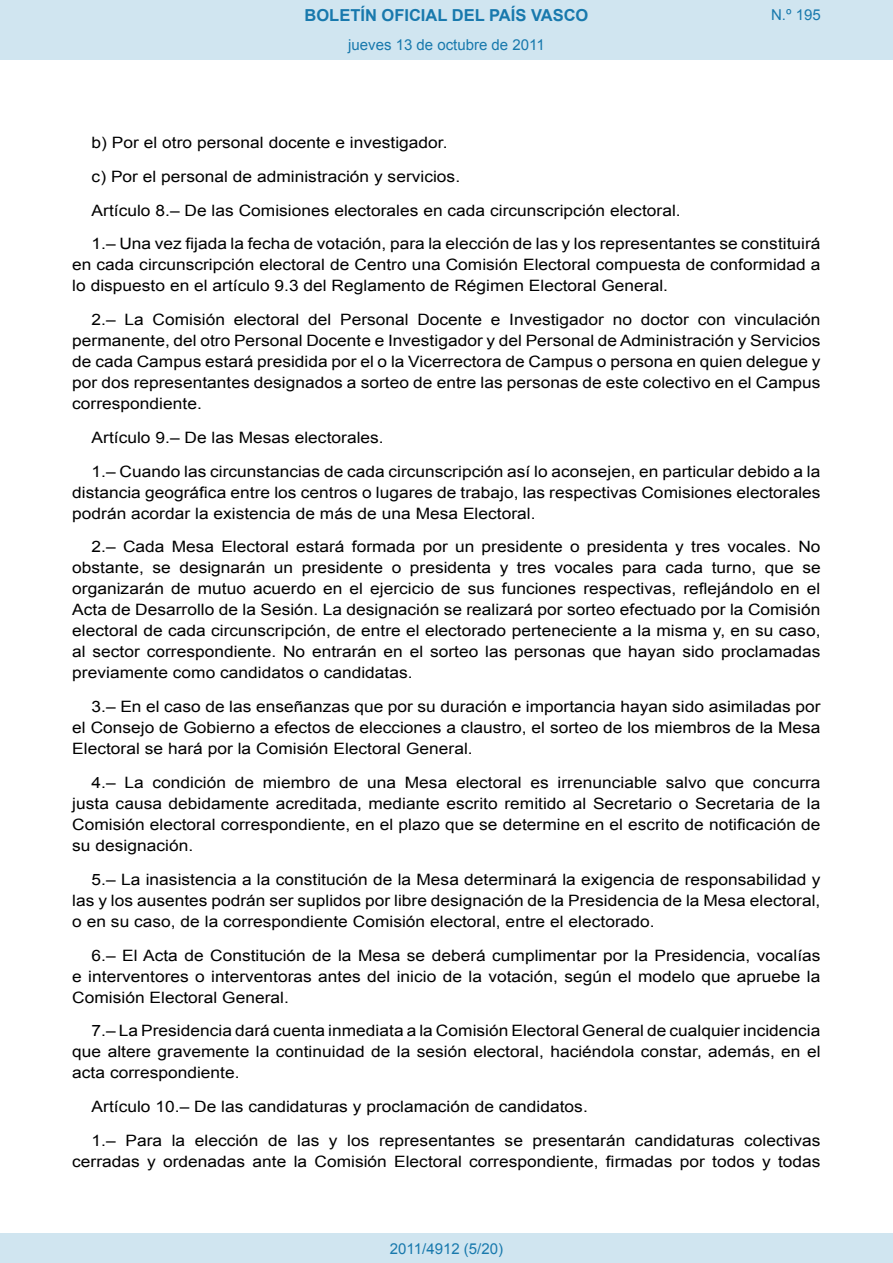
<style>
.page{position:relative;width:893px;height:1263px;background:#fff}
.page>*{position:absolute;margin:0;border:0;box-sizing:border-box;transform-origin:0 0}
.t1{font:700 16.5px "Arial";color:#1879ad}
.BOPVDetalle{font:15.6px/21px "Arial";color:#000;text-align:justify;scale:1.11 1}
.Paginacion_Centro{font:15px "Arial";color:#1879ad}
</style>
<div class="page">
<div style="left:0;top:0;width:893px;height:60px;background:#d0e5f0"></div>
<div style="left:0;top:1233px;width:893px;height:30px;background:#d0e5f0"></div>
<p class="t1" style="left:305px;top:4px;width:285px">BOLETÍN OFICIAL DEL PAÍS VASCO</p>
<p class="Paginacion_Centro" style="left:348px;top:35px;width:198px">jueves 13 de octubre de 2011</p>
<p class="Paginacion_Centro" style="left:771px;top:5px;width:51px">N.º 195</p>
<p class="BOPVDetalle" style="left:92px;top:132px;width:322px">b) Por el otro personal docente e investigador.</p>
<p class="BOPVDetalle" style="left:92px;top:166px;width:333px">c) Por el personal de administración y servicios.</p>
<p class="BOPVDetalle" style="left:92px;top:200px;width:532px">Artículo 8.– De las Comisiones electorales en cada circunscripción electoral.</p>
<p class="BOPVDetalle" style="left:72px;top:234px;width:676px;text-indent:19px">1.– Una vez fijada la fecha de votación, para la elección de las y los representantes se constituirá en cada circunscripción electoral de Centro una Comisión Electoral compuesta de conformidad a lo dispuesto en el artículo 9.3 del Reglamento de Régimen Electoral General.</p>
<p class="BOPVDetalle" style="left:72px;top:309px;width:676px;text-indent:19px">2.– La Comisión electoral del Personal Docente e Investigador no doctor con vinculación permanente, del otro Personal Docente e Investigador y del Personal de Administración y Servicios de cada Campus estará presidida por el o la Vicerrectora de Campus o persona en quien delegue y por dos representantes designados a sorteo de entre las personas de este colectivo en el Campus correspondiente.</p>
<p class="BOPVDetalle" style="left:92px;top:427px;width:265px">Artículo 9.– De las Mesas electorales.</p>
<p class="BOPVDetalle" style="left:72px;top:461px;width:676px;text-indent:19px">1.– Cuando las circunstancias de cada circunscripción así lo aconsejen, en particular debido a la distancia geográfica entre los centros o lugares de trabajo, las respectivas Comisiones electorales podrán acordar la existencia de más de una Mesa Electoral.</p>
<p class="BOPVDetalle" style="left:72px;top:537px;width:676px;text-indent:19px">2.– Cada Mesa Electoral estará formada por un presidente o presidenta y tres vocales. No obstante, se designarán un presidente o presidenta y tres vocales para cada turno, que se organizarán de mutuo acuerdo en el ejercicio de sus funciones respectivas, reflejándolo en el Acta de Desarrollo de la Sesión. La designación se realizará por sorteo efectuado por la Comisión electoral de cada circunscripción, de entre el electorado perteneciente a la misma y, en su caso, al sector correspondiente. No entrarán en el sorteo las personas que hayan sido proclamadas previamente como candidatos o candidatas.</p>
<p class="BOPVDetalle" style="left:72px;top:696px;width:676px;text-indent:19px">3.– En el caso de las enseñanzas que por su duración e importancia hayan sido asimiladas por el Consejo de Gobierno a efectos de elecciones a claustro, el sorteo de los miembros de la Mesa Electoral se hará por la Comisión Electoral General.</p>
<p class="BOPVDetalle" style="left:72px;top:772px;width:676px;text-indent:19px">4.– La condición de miembro de una Mesa electoral es irrenunciable salvo que concurra justa causa debidamente acreditada, mediante escrito remitido al Secretario o Secretaria de la Comisión electoral correspondiente, en el plazo que se determine en el escrito de notificación de su designación.</p>
<p class="BOPVDetalle" style="left:72px;top:869px;width:676px;text-indent:19px">5.– La inasistencia a la constitución de la Mesa determinará la exigencia de responsabilidad y las y los ausentes podrán ser suplidos por libre designación de la Presidencia de la Mesa electoral, o en su caso, de la correspondiente Comisión electoral, entre el electorado.</p>
<p class="BOPVDetalle" style="left:72px;top:945px;width:676px;text-indent:19px">6.– El Acta de Constitución de la Mesa se deberá cumplimentar por la Presidencia, vocalías e interventores o interventoras antes del inicio de la votación, según el modelo que apruebe la Comisión Electoral General.</p>
<p class="BOPVDetalle" style="left:72px;top:1020px;width:676px;text-indent:19px">7.– La Presidencia dará cuenta inmediata a la Comisión Electoral General de cualquier incidencia que altere gravemente la continuidad de la sesión electoral, haciéndola constar, además, en el acta correspondiente.</p>
<p class="BOPVDetalle" style="left:92px;top:1096px;width:448px">Artículo 10.– De las candidaturas y proclamación de candidatos.</p>
<p class="BOPVDetalle" style="left:72px;top:1130px;width:676px;text-align:right">1.– Para la elección de las y los representantes se presentarán candidaturas colectivas cerradas y ordenadas ante la Comisión Electoral correspondiente, firmadas por todos y todas</p>
<p class="Paginacion_Centro" style="left:390px;top:1238px;width:115px">2011/4912 (5/20)</p>
</div>
